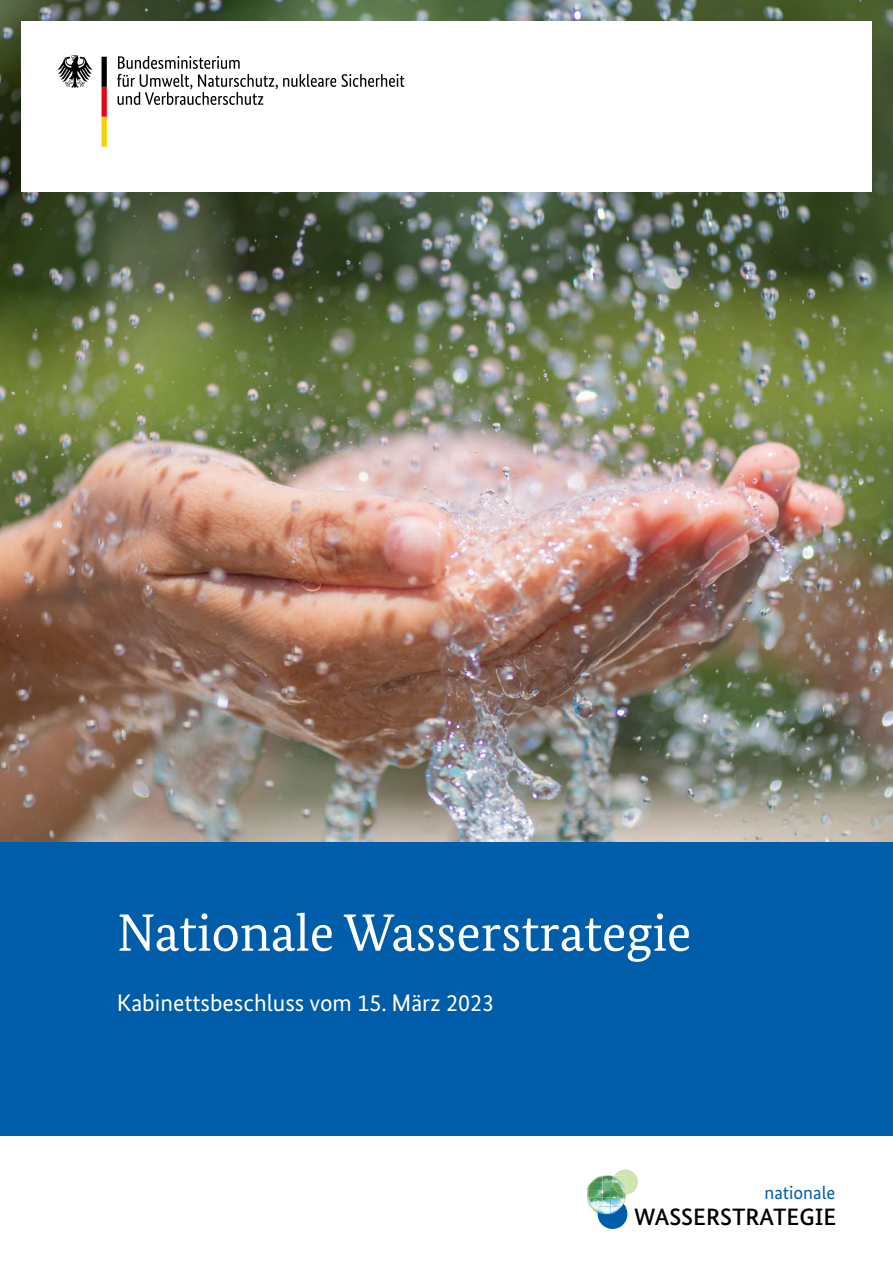
<style>
.page{position:relative;width:893px;height:1263px;background:#fff}
.page>*{position:absolute;margin:0;border:0;box-sizing:border-box;transform-origin:0 0}
.t1{font:52.5px "Bundes Serif";color:#fff}
.t2{font:24px "Bundes Sans";color:#fff}
.t3{font:500 23.7px "Bundes Sans";color:#000}
.t4{font:18.75px "Bundes Sans";color:#005da9}
</style>
<div class="page">
<img style="left:0;top:0;width:893px;height:842px">
<div style="left:21px;top:21px;width:851px;height:170px;background:#fff"></div>
<div style="left:0;top:842px;width:893px;height:293px;background:#005da9"></div>
<svg style="left:117px;top:56px;width:287px;height:49px"></svg>
<svg style="left:57px;top:55px;width:35px;height:33px"></svg>
<svg style="left:102px;top:57px;width:5px;height:90px"></svg>
<div style="left:598px;top:1199px;width:29px;height:30px;background:#005da9;border-radius:50%"></div>
<img style="left:587px;top:1183px;width:3px;height:15px">
<img style="left:587px;top:1198px;width:3px;height:9px">
<svg style="left:590px;top:1169px;width:48px;height:46px"></svg>
<h1 class="t1" style="left:117px;top:901px;width:576px">Nationale Wasserstrategie</h1>
<p class="t2" style="left:117px;top:988px;width:379px">Kabinettsbeschluss vom 15. März 2023</p>
<p class="t4" style="left:764px;top:1181px;width:72px">nationale</p>
<p class="t3" style="left:634px;top:1202px;width:204px">WASSERSTRATEGIE</p>
</div>
